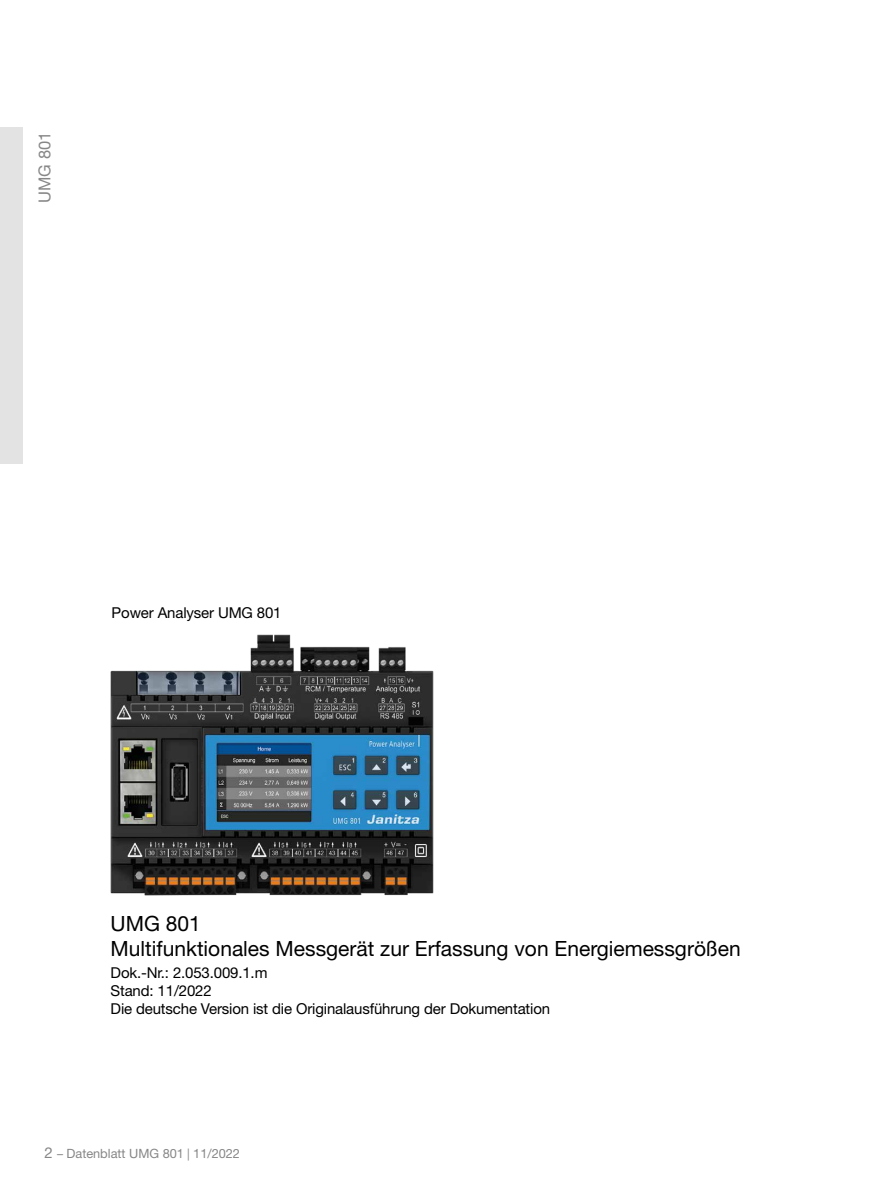
<style>
.page{position:relative;width:872px;height:1187px;background:#fff}
.page>*{position:absolute;margin:0;border:0;box-sizing:border-box;transform-origin:0 0}
.t1{font:21px/25.2px "Helvetica Neue LT";color:#000}
.t2{font:16.5px "Helvetica Neue LT";color:#878787}
.t3{font:15px/18px "Helvetica Neue LT";letter-spacing:-.01em;color:#000}
.t4{font:12.75px "Helvetica Neue LT";color:#878787}
.s1{font-size:15px}
.s2{font-size:12px}
</style>
<div class="page">
<div style="left:0;top:128px;width:23px;height:335px;background:#e3e3e3"></div>
<img style="left:110px;top:634px;width:324px;height:262px">
<p class="t2" style="left:35px;top:203px;width:72px;rotate:-90deg">UMG 801</p>
<p class="t3" style="left:112px;top:603px;width:171px">Power Analyser UMG 801</p>
<h1 class="t1" style="left:111px;top:910px;width:631px">UMG 801<br>Multifunktionales Messgerät zur Erfassung von Energiemessgrößen</h1>
<p class="t3" style="left:111px;top:963px;width:441px">Dok.-Nr.: 2.053.009.1.m<br>Stand: 11/2022<br>Die deutsche Version ist die Originalausführung der Dokumentation</p>
<p class="t4" style="left:45px;top:1146px;width:197px"><span class="s1">2</span> <span class="s2">–</span> Datenblatt UMG 801 <span class="s2">|</span> 11/2022</p>
</div>
